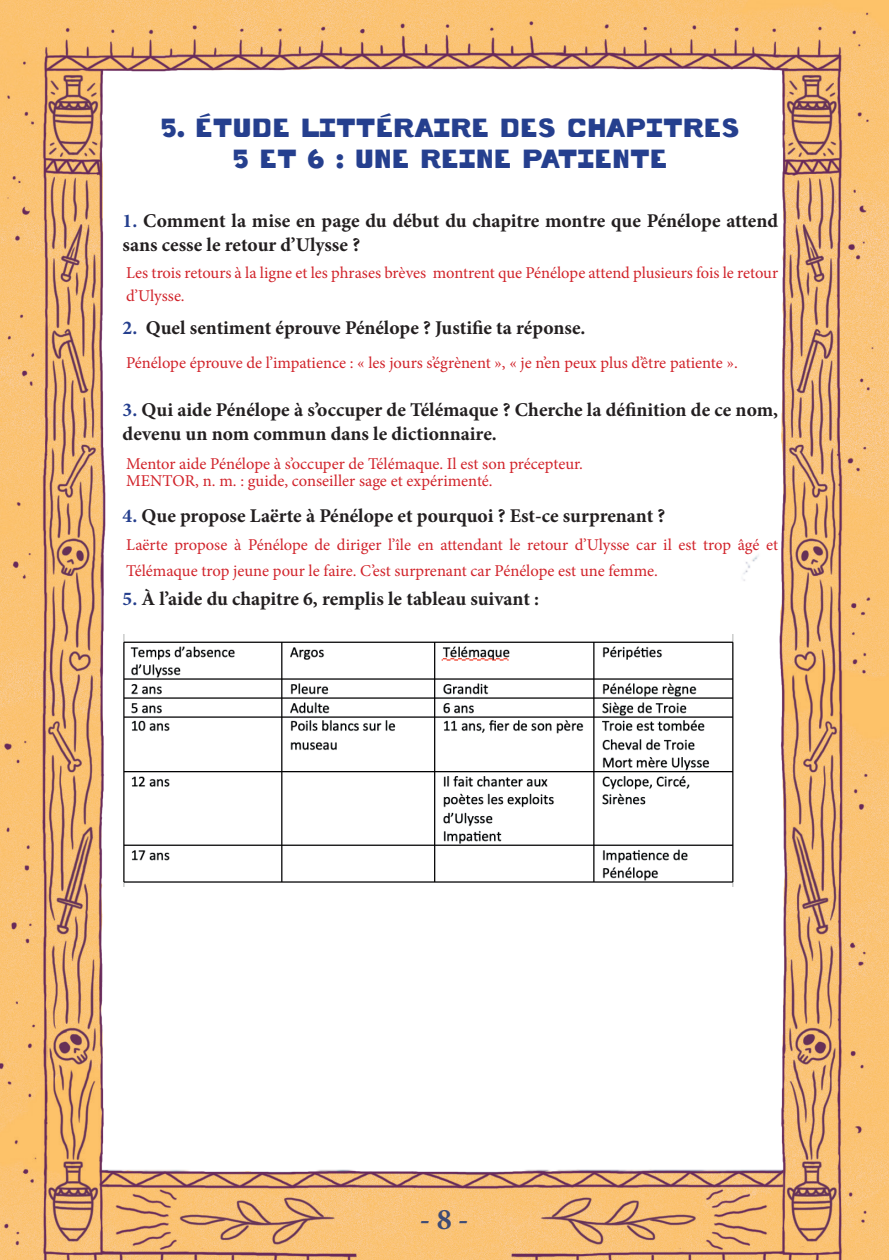
<style>
.page{position:relative;width:889px;height:1260px;background:#fff}
.page>*{position:absolute;margin:0;border:0;box-sizing:border-box;transform-origin:0 0}
.t1{font:700 30px "Minion Pro";color:#3e4b75}
.t2{font:25.5px/30.6px "Bad Typ";color:#253f8e;text-align:center}
.t3{font:700 19.5px/23.4px "Minion Pro";color:#231f20}
.t4{font:16.5px/23.4px "Minion Pro";color:#d1232a}
.s1{color:#253f8e}
</style>
<div class="page">
<img style="left:0;top:0;width:889px;height:1259px">
<img style="left:123px;top:635px;width:612px;height:251px">
<h2 class="t2" style="left:160px;top:112px;width:581px">5. ÉTUDE LITTÉRAIRE DES CHAPITRES<br>5 ET 6 : UNE REINE PATIENTE</h2>
<p class="t3" style="left:123px;top:209px;width:657px"><span class="s1">1.</span> Comment la mise en page du début du chapitre montre que Pénélope attend sans cesse le retour d’Ulysse ?</p>
<p class="t4" style="left:126px;top:260px;width:653px">Les trois retours à la ligne et les phrases brèves montrent que Pénélope attend plusieurs fois le retour d’Ulysse.</p>
<p class="t3" style="left:123px;top:315px;width:464px"><span class="s1">2.</span> Quel sentiment éprouve Pénélope ? Justifie ta réponse.</p>
<p class="t4" style="left:126px;top:351px;width:613px">Pénélope éprouve de l’impatience : « les jours s’égrènent », « je n’en peux plus d’être patiente ».</p>
<p class="t3" style="left:123px;top:398px;width:657px"><span class="s1">3.</span> Qui aide Pénélope à s’occuper de Télémaque ? Cherche la définition de ce nom, devenu un nom commun dans le dictionnaire.</p>
<p class="t4" style="left:126px;top:455px;width:458px;line-height:17.1px">Mentor aide Pénélope à s’occuper de Télémaque. Il est son précepteur.<br>MENTOR, n. m. : guide, conseiller sage et expérimenté.</p>
<p class="t3" style="left:123px;top:504px;width:544px"><span class="s1">4.</span> Que propose Laërte à Pénélope et pourquoi ? Est-ce surprenant ?</p>
<p class="t4" style="left:126px;top:532px;width:653px;line-height:25.2px">Laërte propose à Pénélope de diriger l’île en attendant le retour d’Ulysse car il est trop âgé et<br>Télémaque trop jeune pour le faire. C’est surprenant car Pénélope est une femme.</p>
<p class="t3" style="left:123px;top:586px;width:418px"><span class="s1">5.</span> À l’aide du chapitre 6, remplis le tableau suivant :</p>
<h1 class="t1" style="left:420px;top:1197px;width:50px">- 8 -</h1>
</div>
